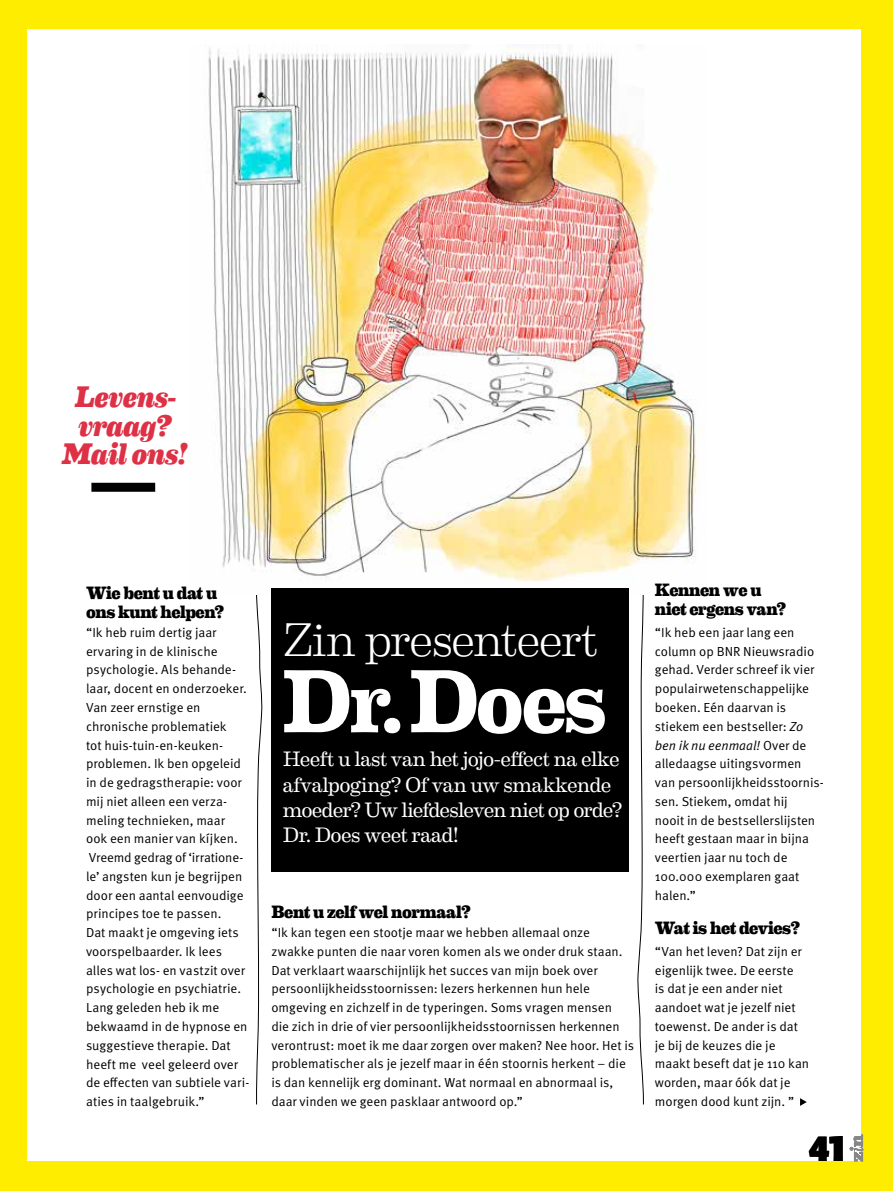
<style>
.page{position:relative;width:893px;height:1191px;background:#ffed00}
.page>*{position:absolute;margin:0;border:0;box-sizing:border-box;transform-origin:0 0}
.t1{font:700 89.85px "Eames Century Modern";letter-spacing:-.04em;color:#fff}
.t2{font:300 47.4px "Eames Century Modern";letter-spacing:-.04em;color:#fff}
.t3{font:900 36px "Mundo Sans Std";color:#000}
.t4{font:italic 800 30px/28.5px "Eames Century Modern";letter-spacing:-.03em;color:#de3146;text-align:center}
.t5{font:21px/25px "Eames Century Modern";letter-spacing:-.035em;color:#fff}
.t6{font:800 18px/18.8px "Eames Century Modern";letter-spacing:-.03em;color:#000}
.t7{font:13.2px/18.8px "Meta OT";letter-spacing:-.005em;color:#000}
.s1{font-style:italic}
</style>
<div class="page">
<div style="left:28px;top:30px;width:833px;height:1131px;background:#fff"></div>
<svg style="left:256px;top:595px;width:7px;height:510px"></svg>
<svg style="left:637px;top:595px;width:7px;height:510px"></svg>
<img style="left:208px;top:44px;width:490px;height:537px">
<div style="left:271px;top:588px;width:358px;height:284px;background:#000"></div>
<svg style="left:800px;top:1098px;width:7px;height:8px"></svg>
<svg style="left:850px;top:1134px;width:13px;height:27px"></svg>
<div style="left:91px;top:483px;width:64px;height:9px;background:#000"></div>
<h3 class="t4" style="left:62px;top:381px;width:128px">Levens&shy;vraag?<br>Mail ons!</h3>
<h3 class="t6" style="left:86px;top:582px;width:140px">Wie bent u dat u ons kunt helpen?</h3>
<p class="t7" style="left:86px;top:623px;width:165px">“Ik heb ruim dertig jaar ervaring in de klinische psychologie. Als behande&shy;laar, docent en onderzoeker.<br>Van zeer ernstige en chronische problematiek<br>tot huis-tuin-en-keuken&shy;problemen. Ik ben opgeleid in de gedragstherapie: voor mij niet alleen een verza&shy;meling technieken, maar ook een manier van kíjken.<br>Vreemd gedrag of ‘irratione&shy;le’ angsten kun je begrijpen door een aantal eenvoudige principes toe te passen.<br>Dat maakt je omgeving iets voorspelbaarder. Ik lees alles wat los- en vastzit over psychologie en psychiatrie.<br>Lang geleden heb ik me bekwaamd in de hypnose en suggestieve therapie. Dat heeft me veel geleerd over de effecten van subtiele vari&shy;aties in taalgebruik.”</p>
<h2 class="t2" style="left:283px;top:604px;width:318px">Zin presenteert</h2>
<h1 class="t1" style="left:282px;top:633px;width:327px">Dr. Does</h1>
<h3 class="t5" style="left:283px;top:745px;width:341px">Heeft u last van het jojo-effect na elke afvalpoging? Of van uw smakkende moeder? Uw liefdesleven niet op orde?<br>Dr. Does weet raad!</h3>
<h3 class="t6" style="left:271px;top:901px;width:201px">Bent u zelf wel normaal?</h3>
<p class="t7" style="left:271px;top:923px;width:364px">“Ik kan tegen een stootje maar we hebben allemaal onze zwakke punten die naar voren komen als we onder druk staan.<br>Dat verklaart waarschijnlijk het succes van mijn boek over persoonlijkheidsstoornissen: lezers herkennen hun hele omgeving en zichzelf in de typeringen. Soms vragen mensen<br>die zich in drie of vier persoonlijkheidsstoornissen herkennen verontrust: moet ik me daar zorgen over maken? Nee hoor. Het is problematischer als je jezelf maar in één stoornis herkent – die is dan kennelijk erg dominant. Wat normaal en abnormaal is, daar vinden we geen pasklaar antwoord op.”</p>
<h3 class="t6" style="left:655px;top:579px;width:133px">Kennen we u niet ergens van?</h3>
<p class="t7" style="left:655px;top:623px;width:171px">“Ik heb een jaar lang een column op BNR Nieuwsradio gehad. Verder schreef ik vier populairwetenschappelijke boeken. Eén daarvan is stiekem een bestseller: <span class="s1">Zo ben ik nu eenmaal!</span> Over de alledaagse uitingsvormen van persoonlijkheidsstoornis&shy;sen. Stiekem, omdat hij<br>nooit in de bestsellerslijsten heeft gestaan maar in bijna veertien jaar nu toch de<br>100.000 exemplaren gaat halen.”</p>
<h3 class="t6" style="left:655px;top:917px;width:147px">Wat is het devies?</h3>
<p class="t7" style="left:655px;top:942px;width:156px">“Van het leven? Dat zijn er eigenlijk twee. De eerste<br>is dat je een ander niet aandoet wat je jezelf niet toewenst. De ander is dat je bij de keuzes die je maakt beseft dat je 110 kan worden, maar óók dat je morgen dood kunt zijn. ”</p>
<h3 class="t3" style="left:809px;top:1129px;width:41px">41</h3>
</div>
